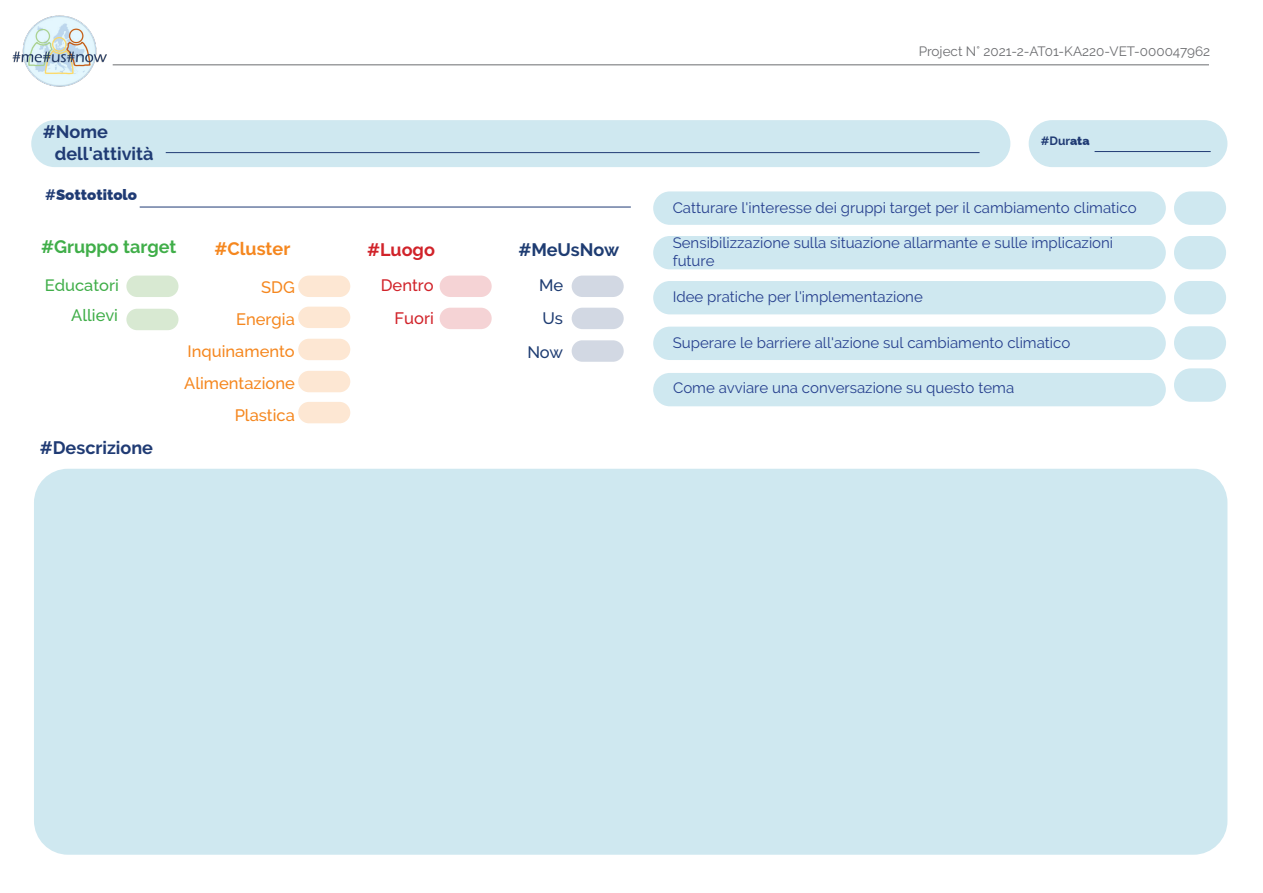
<style>
.page{position:relative;width:1263px;height:893px;background:#fff}
.page>*{position:absolute;margin:0;border:0;box-sizing:border-box;transform-origin:0 0}
.t1{font:700 18px/21.6px "Raleway";color:#203b74}
.t2{font:700 18px "Raleway";color:#40ae49}
.t3{font:700 18px "Raleway";color:#f5871f}
.t4{font:700 18px "Raleway";letter-spacing:-.005em;color:#1e3c72}
.t5{font:700 18px "Raleway";color:#d1232a}
.t6{font:500 16.5px/32px "Raleway";color:#f5871f;text-align:right}
.t7{font:500 16.5px "Raleway";color:#40ae49}
.t8{font:500 16.5px "Raleway";color:#d1232a}
.t9{font:500 16.5px/33.2px "Raleway";letter-spacing:-.015em;color:#1e3c72;text-align:right}
.t10{font:15px/18px "Raleway";color:#253f8e}
.t11{font:900 15px "Raleway";color:#203b74}
.t12{font:13.5px "Raleway";color:#6c6d70}
.t13{font:700 12px "Raleway";color:#203b74}
.s1{font-weight:700}
.s2{font-weight:900}
</style>
<div class="page">
<div style="left:31px;top:120px;width:979px;height:47px;background:#cfe8f0;border-radius:23px"></div>
<div style="left:1029px;top:120px;width:198px;height:47px;background:#cfe8f0;border-radius:23px"></div>
<hr style="left:166px;top:152px;width:813px;height:1px;background:#203b74">
<hr style="left:140px;top:207px;width:491px;height:1px;background:#203b74">
<hr style="left:1094px;top:151px;width:117px;height:1px;background:#203b74">
<img style="left:12px;top:16px;width:95px;height:70px">
<hr style="left:113px;top:64px;width:1096px;height:1px;background:#6c6d70">
<div style="left:126px;top:276px;width:52px;height:21px;background:#d8e9d2;border-radius:11px"></div>
<div style="left:440px;top:276px;width:52px;height:21px;background:#f5d3d5;border-radius:11px"></div>
<div style="left:572px;top:276px;width:52px;height:21px;background:#d2d8e3;border-radius:11px"></div>
<div style="left:298px;top:276px;width:52px;height:21px;background:#fde7d3;border-radius:11px"></div>
<div style="left:1174px;top:191px;width:52px;height:34px;background:#cfe8f0;border-radius:17px"></div>
<div style="left:1174px;top:236px;width:52px;height:33px;background:#cfe8f0;border-radius:17px"></div>
<div style="left:1174px;top:281px;width:52px;height:33px;background:#cfe8f0;border-radius:17px"></div>
<div style="left:1174px;top:326px;width:52px;height:34px;background:#cfe8f0;border-radius:17px"></div>
<div style="left:1174px;top:368px;width:52px;height:34px;background:#cfe8f0;border-radius:17px"></div>
<div style="left:298px;top:339px;width:52px;height:21px;background:#fde7d3;border-radius:11px"></div>
<div style="left:126px;top:309px;width:52px;height:21px;background:#d8e9d2;border-radius:11px"></div>
<div style="left:440px;top:308px;width:52px;height:21px;background:#f5d3d5;border-radius:11px"></div>
<div style="left:572px;top:308px;width:52px;height:21px;background:#d2d8e3;border-radius:11px"></div>
<div style="left:572px;top:340px;width:52px;height:22px;background:#d2d8e3;border-radius:11px"></div>
<div style="left:298px;top:307px;width:52px;height:21px;background:#fde7d3;border-radius:11px"></div>
<div style="left:298px;top:371px;width:52px;height:21px;background:#fde7d3;border-radius:11px"></div>
<div style="left:298px;top:402px;width:52px;height:21px;background:#fde7d3;border-radius:11px"></div>
<div style="left:653px;top:191px;width:513px;height:34px;background:#cfe8f0;border-radius:17px"></div>
<div style="left:653px;top:281px;width:513px;height:33px;background:#cfe8f0;border-radius:17px"></div>
<div style="left:653px;top:236px;width:513px;height:33px;background:#cfe8f0;border-radius:17px"></div>
<div style="left:653px;top:327px;width:513px;height:33px;background:#cfe8f0;border-radius:17px"></div>
<div style="left:653px;top:373px;width:513px;height:33px;background:#cfe8f0;border-radius:17px"></div>
<div style="left:34px;top:469px;width:1193px;height:386px;background:#cfe8f0;border-radius:34px"></div>
<p class="t1" style="left:55px;top:121px;width:100px;text-indent:-12px">#Nome dell'attività</p>
<p class="t11" style="left:45px;top:183px;width:93px"><span class="s1">#</span>Sottotitolo</p>
<p class="t2" style="left:41px;top:237px;width:137px">#Gruppo target</p>
<p class="t3" style="left:215px;top:238px;width:77px">#Cluster</p>
<p class="t5" style="left:367px;top:239px;width:69px">#Luogo</p>
<p class="t4" style="left:519px;top:239px;width:102px">#MeUsNow</p>
<p class="t8" style="left:381px;top:276px;width:54px">Dentro</p>
<p class="t7" style="left:45px;top:272px;width:76px">Educatori</p>
<p class="t9" style="left:527px;top:269px;width:37px">Me<br>Us<br>Now</p>
<p class="t6" style="left:184px;top:271px;width:112px">SDG<br>Energia<br>Inquinamento<br>Alimentazione<br>Plastica</p>
<p class="t7" style="left:71px;top:306px;width:48px">Allievi</p>
<p class="t8" style="left:395px;top:308px;width:41px">Fuori</p>
<p class="t1" style="left:40px;top:437px;width:115px">#Descrizione</p>
<p class="t12" style="left:919px;top:44px;width:293px">Project N° 2021-2-AT01-KA220-VET-000047962</p>
<p class="t13" style="left:1041px;top:134px;width:50px">#Dur<span class="s2">ata</span></p>
<p class="t10" style="left:673px;top:198px;width:465px">Catturare l'interesse dei gruppi target per il cambiamento climatico</p>
<p class="t10" style="left:673px;top:233px;width:442px">Sensibilizzazione sulla situazione allarmante e sulle implicazioni future</p>
<p class="t10" style="left:673px;top:288px;width:252px">Idee pratiche per l'implementazione</p>
<p class="t10" style="left:673px;top:333px;width:399px">Superare le barriere all'azione sul cambiamento climatico</p>
<p class="t10" style="left:673px;top:378px;width:343px">Come avviare una conversazione su questo tema</p>
</div>
